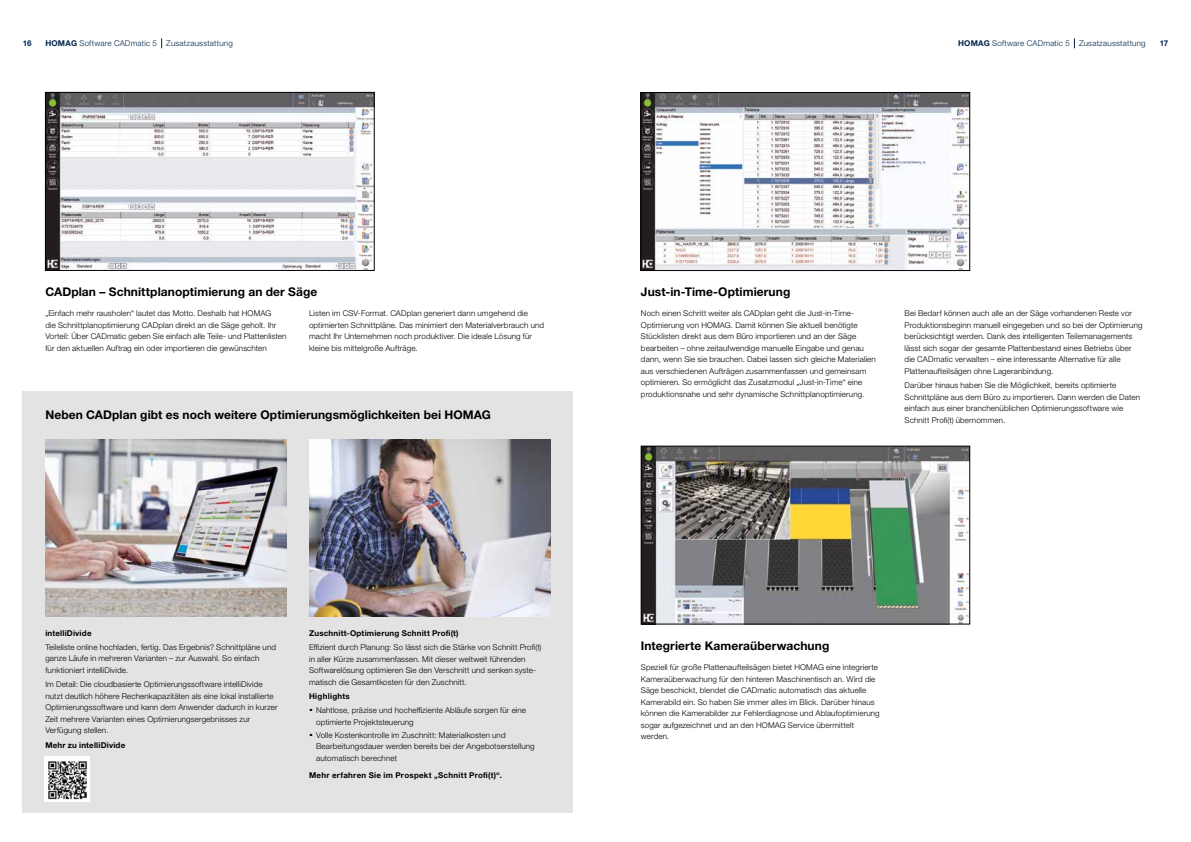
<style>
.page{position:relative;width:1191px;height:842px;background:#fff}
.page>*{position:absolute;margin:0;border:0;box-sizing:border-box;transform-origin:0 0}
.t1{font:700 12px "Helvetica Neue LTW1 G";letter-spacing:.005em;color:#000}
.t2{font:300 8px/11.5px "Helvetica Neue LTW1 G";letter-spacing:.015em;color:#000}
.t3{font:700 8px "Helvetica Neue LTW1 G";letter-spacing:.025em;color:#000}
.t4{font:300 8px "Helvetica Neue LTW1 G";letter-spacing:.025em;color:#00254b}
.t5{font:700 8px "Helvetica Neue LTW1 G";color:#00254b}
.s1{font-weight:700}
.s2{font-weight:700;font-size:14px}
</style>
<div class="page">
<div style="left:23px;top:392px;width:550px;height:421px;background:#e3e3e3"></div>
<img style="left:47px;top:94px;width:325px;height:174px">
<div style="left:45px;top:92px;width:329px;height:178px;border:1px solid #000"></div>
<img style="left:643px;top:94px;width:324px;height:175px">
<div style="left:641px;top:92px;width:328px;height:179px;border:1px solid #000"></div>
<img style="left:45px;top:439px;width:241px;height:177px">
<img style="left:309px;top:439px;width:241px;height:177px">
<img style="left:643px;top:448px;width:324px;height:174px">
<div style="left:641px;top:446px;width:328px;height:178px;border:1px solid #000"></div>
<div style="left:45px;top:757px;width:45px;height:45px;background:#fff"></div>
<img style="left:48px;top:761px;width:39px;height:39px">
<p class="t5" style="left:23px;top:39px;width:10px">16</p>
<p class="t4" style="left:45px;top:39px;width:189px"><span class="s1">HOMAG</span> Software CADmatic 5 Zusatzausstattung</p>
<p class="t4" style="left:958px;top:39px;width:189px"><span class="s1">HOMAG</span> Software CADmatic 5 Zusatzausstattung</p>
<p class="t5" style="left:1159px;top:39px;width:10px">17</p>
<h1 class="t1" style="left:45px;top:285px;width:273px">CADplan – Schnittplanoptimierung an der Säge</h1>
<p class="t2" style="left:45px;top:308px;width:242px">„Einfach mehr rausholen“ lautet das Motto. Deshalb hat HOMAG<br>die Schnittplanoptimierung CADplan direkt an die Säge geholt. Ihr Vorteil: Über CADmatic geben Sie einfach alle Teile- und Plattenlisten für den aktuellen Auftrag ein oder importieren die gewünschten</p>
<p class="t2" style="left:309px;top:308px;width:237px">Listen im CSV-Format. CADplan generiert dann umgehend die optimierten Schnittpläne. Das minimiert den Materialverbrauch und macht Ihr Unternehmen noch produktiver. Die ideale Lösung für kleine bis mittelgroße Aufträge.</p>
<h1 class="t1" style="left:45px;top:407px;width:447px">Neben CADplan gibt es noch weitere Optimierungsmöglichkeiten bei HOMAG</h1>
<p class="t3" style="left:45px;top:628px;width:48px">intelliDivide</p>
<p class="t2" style="left:45px;top:641px;width:232px">Teileliste online hochladen, fertig. Das Ergebnis? Schnittpläne und ganze Läufe in mehreren Varianten – zur Auswahl. So einfach funktioniert intelliDivide.</p>
<p class="t2" style="left:45px;top:679px;width:234px">Im Detail: Die cloudbasierte Optimierungssoftware intelliDivide nutzt deutlich höhere Rechenkapazitäten als eine lokal installierte Optimierungssoftware und kann dem Anwender dadurch in kurzer Zeit mehrere Varianten eines Optimierungsergebnisses zur Verfügung stellen.</p>
<p class="t3" style="left:45px;top:740px;width:81px">Mehr zu intelliDivide</p>
<p class="t3" style="left:309px;top:628px;width:151px">Zuschnitt-Optimierung Schnitt Profi(t)</p>
<p class="t2" style="left:309px;top:642px;width:234px">Effizient durch Planung: So lässt sich die Stärke von Schnitt Profi(t) in aller Kürze zusammenfassen. Mit dieser weltweit führenden Softwarelösung optimieren Sie den Verschnitt und senken syste&shy;matisch die Gesamtkosten für den Zuschnitt.</p>
<p class="t2" style="left:309px;top:689px;width:218px;line-height:14.4px"><span class="s1">Highlights<br></span><span class="s2">·</span> Nahtlose, präzise und hocheffiziente Abläufe sorgen für eine</p>
<p class="t2" style="left:309px;top:716px;width:198px;line-height:12.9px;text-indent:7px">optimierte Projektsteuerung<br><span class="s2">·</span> Volle Kostenkontrolle im Zuschnitt: Materialkosten und</p>
<p class="t2" style="left:316px;top:741px;width:220px">Bearbeitungsdauer werden bereits bei der Angebotserstellung automatisch berechnet</p>
<p class="t3" style="left:309px;top:770px;width:195px">Mehr erfahren Sie im Prospekt „Schnitt Profi(t)“.</p>
<h1 class="t1" style="left:641px;top:285px;width:151px">Just-in-Time-Optimierung</h1>
<p class="t2" style="left:641px;top:308px;width:236px">Noch einen Schritt weiter als CADplan geht die Just-in-Time-Optimierung von HOMAG. Damit können Sie aktuell benötigte Stücklisten direkt aus dem Büro importieren und an der Säge bearbeiten – ohne zeitaufwendige manuelle Eingabe und genau dann, wenn Sie sie brauchen. Dabei lassen sich gleiche Materialien aus verschiedenen Aufträgen zusammenfassen und gemeinsam optimieren. So ermöglicht das Zusatzmodul „Just-in-Time“ eine produktionsnahe und sehr dynamische Schnittplanoptimierung.</p>
<p class="t2" style="left:904px;top:308px;width:239px">Bei Bedarf können auch alle an der Säge vorhandenen Reste vor Produktionsbeginn manuell eingegeben und so bei der Optimierung berücksichtigt werden. Dank des intelligenten Teilemanagements lässt sich sogar der gesamte Plattenbestand eines Betriebs über die CADmatic verwalten – eine interessante Alternative für alle Plattenaufteilsägen ohne Lageranbindung.</p>
<p class="t2" style="left:904px;top:380px;width:237px">Darüber hinaus haben Sie die Möglichkeit, bereits optimierte Schnittpläne aus dem Büro zu importieren. Dann werden die Daten einfach aus einer branchenüblichen Optimierungssoftware wie Schnitt Profi(t) übernommen.</p>
<h1 class="t1" style="left:641px;top:638px;width:190px">Integrierte Kameraüberwachung</h1>
<p class="t2" style="left:641px;top:661px;width:240px">Speziell für große Plattenaufteilsägen bietet HOMAG eine integrierte Kameraüberwachung für den hinteren Maschinentisch an. Wird die Säge beschickt, blendet die CADmatic automatisch das aktuelle Kamerabild ein. So haben Sie immer alles im Blick. Darüber hinaus können die Kamerabilder zur Fehlerdiagnose und Ablaufoptimierung sogar aufgezeichnet und an den HOMAG Service übermittelt werden.</p>
</div>
